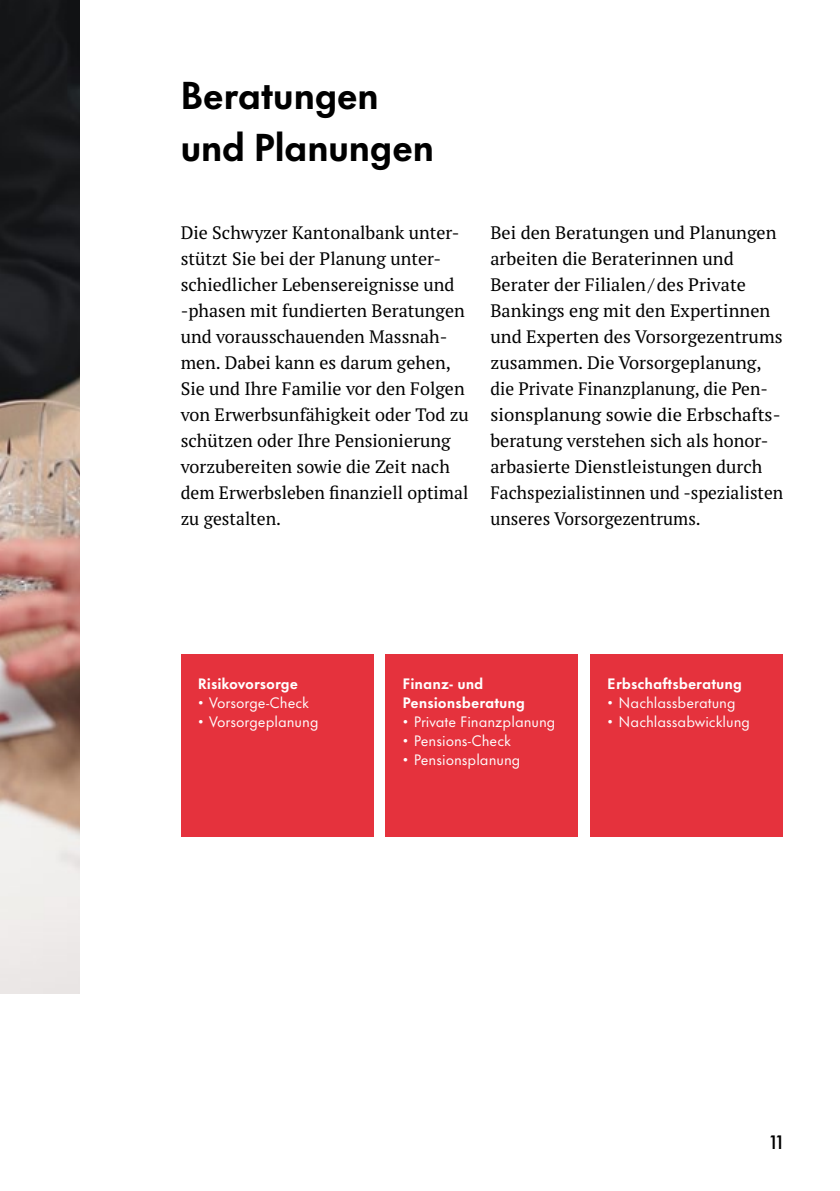
<style>
.page{position:relative;width:840px;height:1191px;background:#fff}
.page>*{position:absolute;margin:0;border:0;box-sizing:border-box;transform-origin:0 0}
.t1{font:700 36px/52px "Futura Now Headline";color:#000}
.t2{font:18px/26px "PT Serif Pro";color:#000}
.t3{font:500 18px "Futura Now Text";color:#000}
.t4{font:14px "Futura Now Text";color:#fff}
.t5{font:700 14px/19px "Futura Now Text";color:#fff}
</style>
<div class="page">
<div style="left:180px;top:655px;width:193px;height:182px;background:#e5323d"></div>
<div style="left:385px;top:655px;width:193px;height:182px;background:#e5323d"></div>
<div style="left:590px;top:655px;width:192px;height:182px;background:#e5323d"></div>
<img style="left:0;top:0;width:79px;height:993px">
<h1 class="t1" style="left:180px;top:66px;width:254px">Beratungen und Planungen</h1>
<p class="t2" style="left:180px;top:219px;width:289px">Die Schwyzer Kantonalbank unter&shy;stützt Sie bei der Planung unter&shy;schiedlicher Lebensereignisse und -phasen mit fundierten Beratungen und vorausschauenden Massnah&shy;men. Dabei kann es darum gehen,<br>Sie und Ihre Familie vor den Folgen von Erwerbsunfähigkeit oder Tod zu schützen oder Ihre Pensionierung vorzubereiten sowie die Zeit nach dem Erwerbsleben finanziell optimal zu gestalten.</p>
<p class="t2" style="left:490px;top:219px;width:294px">Bei den Beratungen und Planungen arbeiten die Beraterinnen und Berater der Filialen / des Private Bankings eng mit den Expertinnen und Experten des Vorsorgezentrums zusammen. Die Vorsorgeplanung, die Private Finanzplanung, die Pen&shy;sionsplanung sowie die Erbschafts&shy;beratung verstehen sich als honor&shy;arbasierte Dienstleistungen durch Fachspezialistinnen und -spezialisten unseres Vorsorgezentrums.</p>
<p class="t5" style="left:197px;top:673px;width:102px">Risikovorsorge</p>
<p class="t4" style="left:197px;top:691px;width:113px">• Vorsorge-Check</p>
<p class="t4" style="left:197px;top:710px;width:122px">• Vorsorgeplanung</p>
<p class="t5" style="left:402px;top:673px;width:124px">Finanz- und<br>Pensionsberatung</p>
<p class="t4" style="left:402px;top:710px;width:154px">• Private Finanzplanung</p>
<p class="t4" style="left:402px;top:729px;width:110px">• Pensions-Check</p>
<p class="t4" style="left:402px;top:748px;width:119px">• Pensionsplanung</p>
<p class="t5" style="left:607px;top:673px;width:136px">Erbschaftsberatung</p>
<p class="t4" style="left:607px;top:691px;width:130px">• Nachlassberatung</p>
<p class="t4" style="left:607px;top:710px;width:144px">• Nachlassabwicklung</p>
<p class="t3" style="left:770px;top:1127px;width:14px">11</p>
</div>
